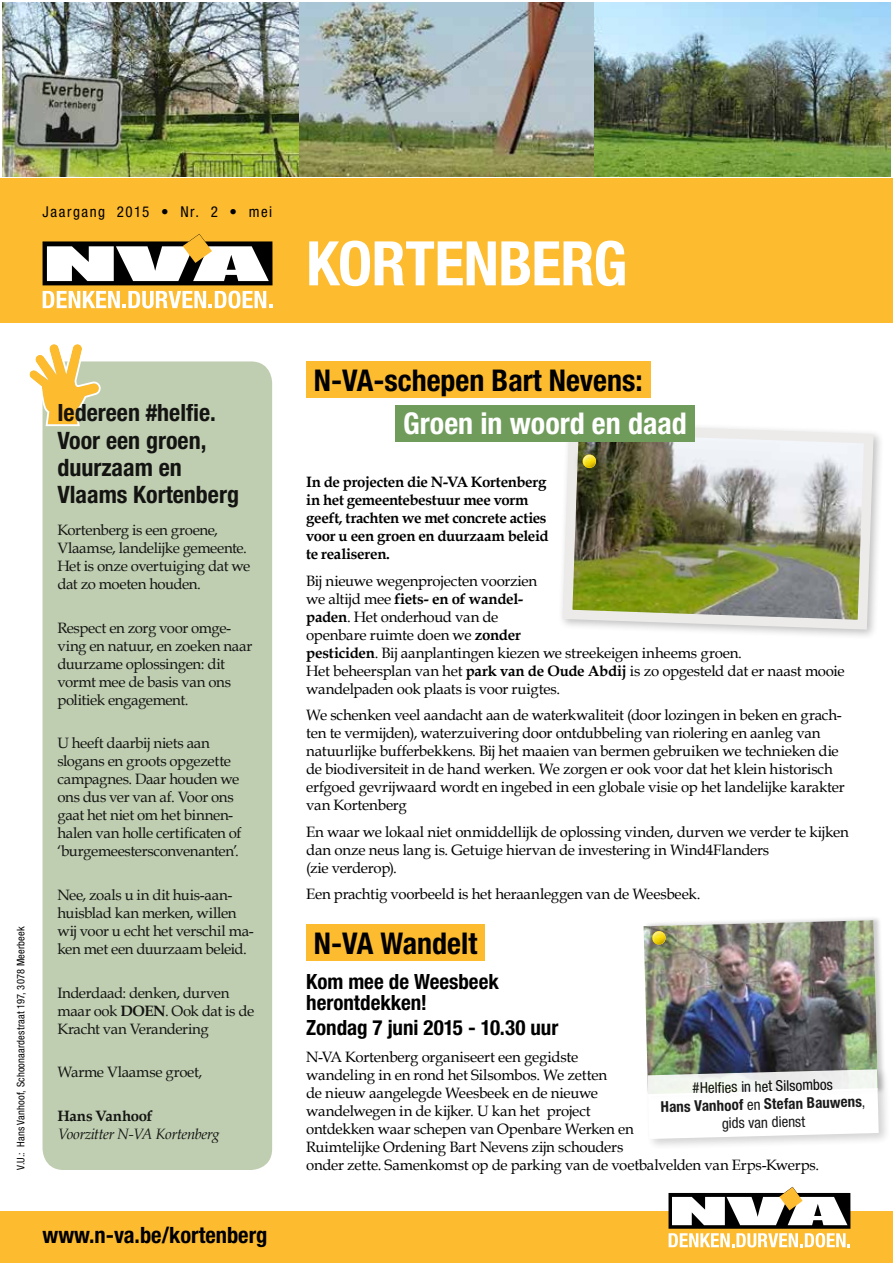
<style>
.page{position:relative;width:893px;height:1263px;background:#fff}
.page>*{position:absolute;margin:0;border:0;box-sizing:border-box;transform-origin:0 0}
.t1{font:700 condensed 61.5px "Helvetica Neue LT Std";letter-spacing:-.01em;color:#fff}
.t2{font:700 condensed 30px "Helvetica Neue LT Std";color:#000}
.t3{font:700 condensed 30px "Helvetica Neue LT Std";color:#fff}
.t4{font:700 condensed 24px/27px "Helvetica Neue LT Std";color:#000}
.t5{font:700 condensed 22.5px "Helvetica Neue LT Std";color:#000}
.t6{font:700 condensed 21px/21px "Helvetica Neue LT Std";color:#000}
.t7{font:15px/18px "Book Antiqua";letter-spacing:-.02em;color:#000}
.t8{font:700 15px/18px "Book Antiqua";letter-spacing:-.02em;color:#000}
.t9{font:condensed 15px/18px "Helvetica Neue LT Std";letter-spacing:.105em;color:#000;text-align:center}
.t10{font:italic 15px "Book Antiqua";letter-spacing:-.03em;color:#000}
.t11{font:condensed 10.5px "Helvetica Neue LT Std";letter-spacing:.015em;color:#000}
.s1{font-weight:700}
</style>
<div class="page">
<div style="left:43px;top:361px;width:229px;height:809px;background:#bfcdb1;border-radius:21px"></div>
<div style="left:0;top:1212px;width:893px;height:51px;background:#fdbb30"></div>
<div style="left:0;top:179px;width:893px;height:144px;background:#fdbb30"></div>
<svg style="left:43px;top:234px;width:229px;height:51px"></svg>
<svg style="left:43px;top:291px;width:229px;height:17px"></svg>
<svg style="left:668px;top:1187px;width:182px;height:60px"></svg>
<div style="left:306px;top:924px;width:179px;height:37px;background:#fdbb30"></div>
<div style="left:306px;top:361px;width:344px;height:37px;background:#fdbb30"></div>
<img style="left:2px;top:2px;width:889px;height:174px">
<img style="left:562px;top:427px;width:317px;height:207px">
<div style="left:572px;top:444px;width:41px;height:41px;background:#000;opacity:.7"></div>
<svg style="left:583px;top:455px;width:13px;height:13px"></svg>
<div style="left:643px;top:915px;width:244px;height:185px;background:#000;opacity:.2"></div>
<div style="left:644px;top:1065px;width:247px;height:86px;background:#000;opacity:.2"></div>
<div style="left:642px;top:921px;width:40px;height:40px;background:#000;opacity:.7"></div>
<img style="left:644px;top:920px;width:235px;height:219px">
<div style="left:396px;top:405px;width:299px;height:37px;background:#709c5b"></div>
<svg style="left:29px;top:344px;width:72px;height:82px"></svg>
<p class="t9" style="left:43px;top:203px;width:231px">Jaargang 2015 • Nr. 2 • mei</p>
<p class="t11" style="left:15px;top:1170px;width:245px;rotate:-90deg">V.U.: Hans Vanhoof, Schoonaardestraat 197, 3078 Meerbeek</p>
<h3 class="t4" style="left:57px;top:399px;width:183px">Iedereen #helfie.<br>Voor een groen, duurzaam en<br>Vlaams Kortenberg</h3>
<p class="t7" style="left:57px;top:521px;width:194px">Kortenberg is een groene,<br>Vlaamse, landelijke gemeente.<br>Het is onze overtuiging dat we dat zo moeten houden.</p>
<p class="t7" style="left:57px;top:618px;width:196px">Respect en zorg voor omge&shy;ving en natuur, en zoeken naar duurzame oplossingen: dit vormt mee de basis van ons politiek engagement.</p>
<p class="t7" style="left:57px;top:734px;width:186px">U heeft daarbij niets aan slogans en groots opgezette campagnes. Daar houden we ons dus ver van af. Voor ons gaat het niet om het binnen&shy;halen van holle certificaten of ‘burgemeestersconvenanten’.</p>
<p class="t7" style="left:57px;top:885px;width:198px">Nee, zoals u in dit huis-aan&shy;huisblad kan merken, willen wij voor u echt het verschil ma&shy;ken met een duurzaam beleid.</p>
<p class="t7" style="left:57px;top:983px;width:198px">Inderdaad: denken, durven maar ook <span class="s1">DOEN</span>. Ook dat is de<br>Kracht van Verandering</p>
<p class="t7" style="left:57px;top:1062px;width:146px">Warme Vlaamse groet,</p>
<p class="t8" style="left:57px;top:1106px;width:97px">Hans Vanhoof</p>
<p class="t10" style="left:57px;top:1123px;width:164px">Voorzitter N-VA Kortenberg</p>
<h3 class="t5" style="left:43px;top:1221px;width:226px">www.n-va.be/kortenberg</h3>
<h1 class="t1" style="left:306px;top:226px;width:323px">KORTENBERG</h1>
<h2 class="t2" style="left:314px;top:362px;width:330px">N-VA-schepen Bart Nevens:</h2>
<h2 class="t3" style="left:403px;top:405px;width:285px">Groen in woord en daad</h2>
<p class="t8" style="left:306px;top:473px;width:244px">In de projecten die N-VA Kortenberg in het gemeentebestuur mee vorm geeft, trachten we met concrete acties voor u een groen en duurzaam beleid te realiseren.</p>
<p class="t7" style="left:306px;top:571px;width:540px">Bij nieuwe wegenprojecten voorzien<br>we altijd mee <span class="s1">fiets- en of wandel-<br>paden</span>. Het onderhoud van de<br>openbare ruimte doen we <span class="s1">zonder<br>pesticiden</span>. Bij aanplantingen kiezen we streekeigen inheems groen.<br>Het beheersplan van het <span class="s1">park van de Oude Abdij</span> is zo opgesteld dat er naast mooie wandelpaden ook plaats is voor ruigtes.</p>
<p class="t7" style="left:306px;top:706px;width:540px">We schenken veel aandacht aan de waterkwaliteit (door lozingen in beken en grach&shy;ten te vermijden), waterzuivering door ontdubbeling van riolering en aanleg van natuurlijke bufferbekkens. Bij het maaien van bermen gebruiken we technieken die de biodiversiteit in de hand werken. We zorgen er ook voor dat het klein historisch erfgoed gevrijwaard wordt en ingebed in een globale visie op het landelijke karakter van Kortenberg</p>
<p class="t7" style="left:306px;top:822px;width:544px">En waar we lokaal niet onmiddellijk de oplossing vinden, durven we verder te kijken dan onze neus lang is. Getuige hiervan de investering in Wind4Flanders<br>(zie verderop).</p>
<p class="t7" style="left:306px;top:885px;width:396px">Een prachtig voorbeeld is het heraanleggen van de Weesbeek.</p>
<h2 class="t2" style="left:314px;top:925px;width:165px">N-VA Wandelt</h2>
<h3 class="t6" style="left:306px;top:971px;width:194px">Kom mee de Weesbeek herontdekken!</h3>
<h3 class="t6" style="left:306px;top:1017px;width:254px">Zondag 7 juni 2015 - 10.30 uur</h3>
<p class="t7" style="left:306px;top:1047px;width:514px">N-VA Kortenberg organiseert een gegidste<br>wandeling in en rond het Silsombos. We zetten<br>de nieuw aangelegde Weesbeek en de nieuwe<br>wandelwegen in de kijker. U kan het project<br>ontdekken waar schepen van Openbare Werken en<br>Ruimtelijke Ordening Bart Nevens zijn schouders<br>onder zette. Samenkomst op de parking van de voetbalvelden van Erps-Kwerps.</p>
<p class="t9" style="left:660px;top:1081px;width:206px;rotate:-2deg">#Helfies in het Silsombos<br><span class="s1">Hans Vanhoof</span> en <span class="s1">Stefan Bauwens</span>, gids van dienst</p>
</div>
